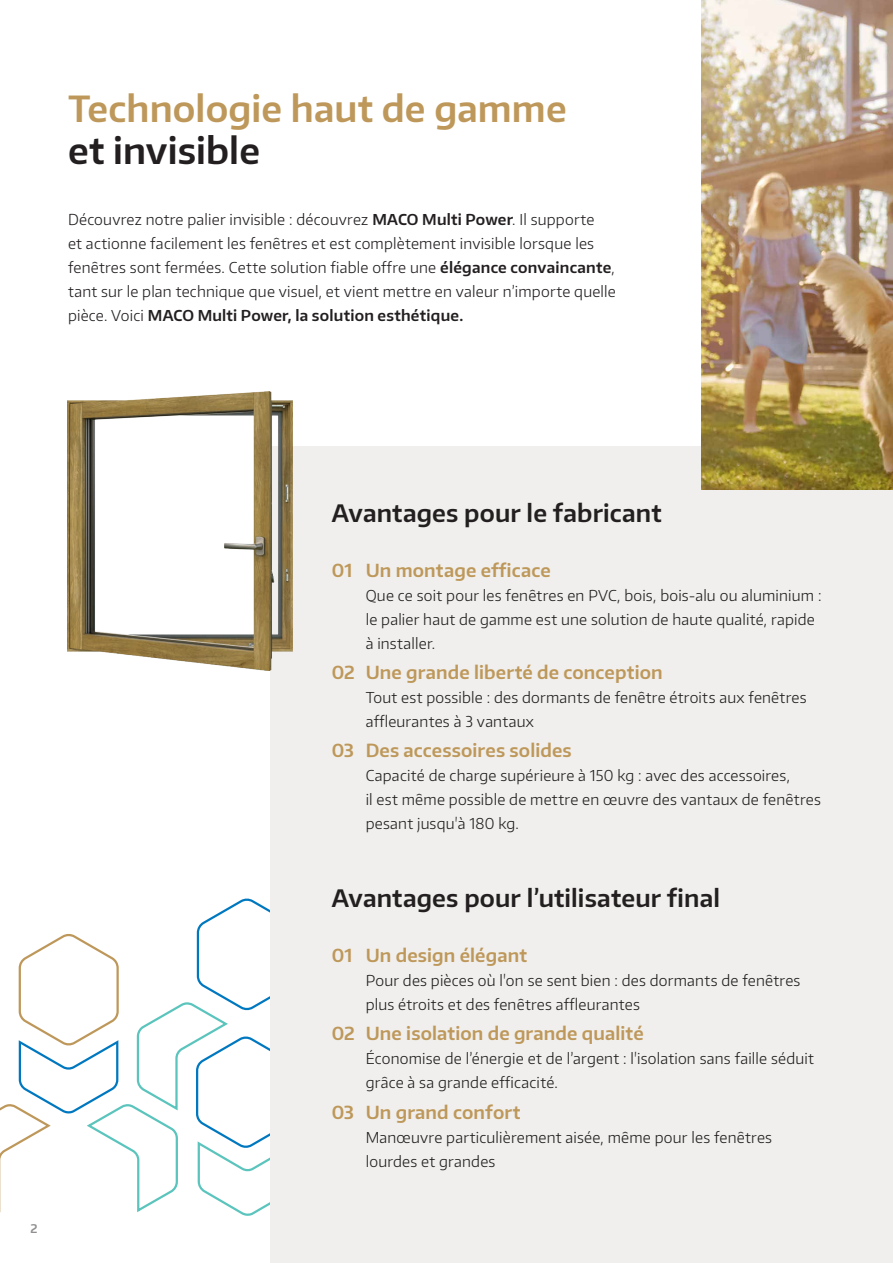
<style>
.page{position:relative;width:893px;height:1263px;background:#fff}
.page>*{position:absolute;margin:0;border:0;box-sizing:border-box;transform-origin:0 0}
.Headline_Kern_Gold{font:600 36px "Encode Sans Normal";letter-spacing:.005em;color:#be985a}
.Headline_Kern_schwarz{font:600 36px "Encode Sans Normal";letter-spacing:.005em;color:#231f20}
.Subheadline_16auf20_black{font:600 24px "Encode Sans Normal";letter-spacing:.005em;color:#231f20}
.Aufzählungen_Kern_Headline_gold{font:600 18px "Encode Sans Normal";letter-spacing:.01em;color:#be985a}
.Aufzählungen_Kern_Bodytext_schwarz{font:300 15px/24px "Encode Sans Normal";letter-spacing:.015em;color:#231f20}
.Bodytext{font:300 15px/24px "Encode Sans Normal";letter-spacing:.015em;color:#231f20}
.t1{font:600 12px "Encode Sans Normal";color:#231f20}
.s1{font-weight:600}
</style>
<div class="page">
<svg style="left:0;top:896px;width:271px;height:322px"></svg>
<div style="left:271px;top:446px;width:622px;height:817px;background:#f0efed"></div>
<img style="left:702px;top:0;width:191px;height:489px">
<img style="left:68px;top:392px;width:224px;height:279px">
<p class="Headline_Kern_Gold" style="left:68px;top:85px;width:500px">Technologie haut de gamme</p>
<p class="Headline_Kern_schwarz" style="left:68px;top:127px;width:193px">et invisible</p>
<p class="Bodytext" style="left:68px;top:207px;width:549px">Découvrez notre palier invisible : découvrez <span class="s1">MACO Multi Power</span>. Il supporte<br>et actionne facilement les fenêtres et est complètement invisible lorsque les fenêtres sont fermées. Cette solution fiable offre une <span class="s1">élégance convaincante</span>, tant sur le plan technique que visuel, et vient mettre en valeur n’importe quelle pièce. Voici <span class="s1">MACO Multi Power, la solution esthétique.</span></p>
<p class="t1" style="left:30px;top:1220px;width:9px">2</p>
<p class="Subheadline_16auf20_black" style="left:332px;top:497px;width:332px">Avantages pour le fabricant</p>
<p class="Aufzählungen_Kern_Headline_gold" style="left:332px;top:558px;width:221px">01 Un montage efficace</p>
<p class="Aufzählungen_Kern_Bodytext_schwarz" style="left:366px;top:583px;width:457px">Que ce soit pour les fenêtres en PVC, bois, bois-alu ou aluminium : le palier haut de gamme est une solution de haute qualité, rapide à installer.</p>
<p class="Aufzählungen_Kern_Headline_gold" style="left:332px;top:660px;width:332px">02 Une grande liberté de conception</p>
<p class="Aufzählungen_Kern_Bodytext_schwarz" style="left:366px;top:685px;width:442px">Tout est possible : des dormants de fenêtre étroits aux fenêtres affleurantes à 3 vantaux</p>
<p class="Aufzählungen_Kern_Headline_gold" style="left:332px;top:739px;width:242px">03 Des accessoires solides</p>
<p class="Aufzählungen_Kern_Bodytext_schwarz" style="left:366px;top:763px;width:457px">Capacité de charge supérieure à 150 kg : avec des accessoires,<br>il est même possible de mettre en œuvre des vantaux de fenêtres pesant jusqu'à 180 kg.</p>
<p class="Subheadline_16auf20_black" style="left:332px;top:883px;width:390px">Avantages pour l’utilisateur final</p>
<p class="Aufzählungen_Kern_Headline_gold" style="left:332px;top:943px;width:197px">01 Un design élégant</p>
<p class="Aufzählungen_Kern_Bodytext_schwarz" style="left:366px;top:968px;width:436px">Pour des pièces où l'on se sent bien : des dormants de fenêtres plus étroits et des fenêtres affleurantes</p>
<p class="Aufzählungen_Kern_Headline_gold" style="left:332px;top:1022px;width:314px">02 Une isolation de grande qualité</p>
<p class="Aufzählungen_Kern_Bodytext_schwarz" style="left:366px;top:1046px;width:450px">Économise de l’énergie et de l’argent : l'isolation sans faille séduit grâce à sa grande efficacité.</p>
<p class="Aufzählungen_Kern_Headline_gold" style="left:332px;top:1100px;width:190px">03 Un grand confort</p>
<p class="Aufzählungen_Kern_Bodytext_schwarz" style="left:366px;top:1124px;width:408px">Manœuvre particulièrement aisée, même pour les fenêtres lourdes et grandes</p>
</div>
